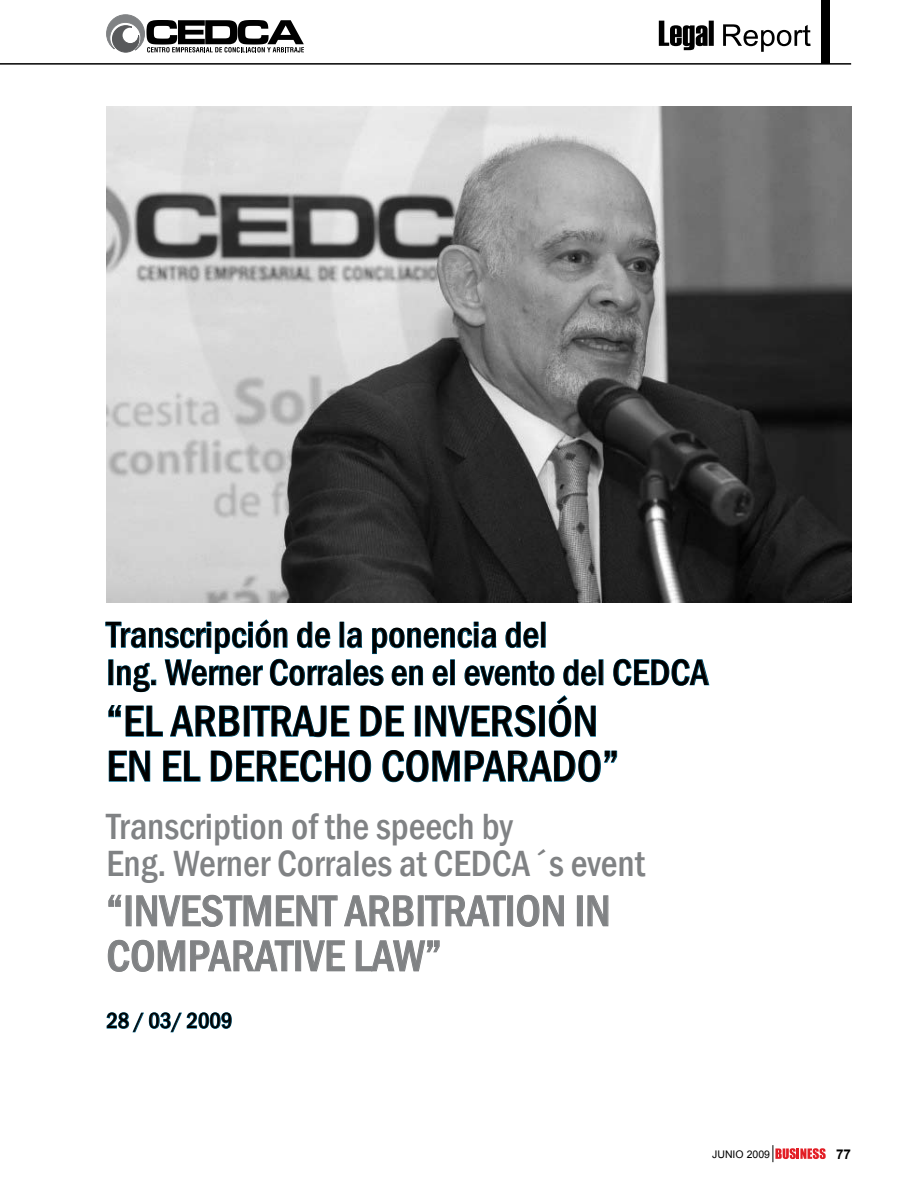
<style>
.page{position:relative;width:915px;height:1191px;background:#fff}
.page>*{position:absolute;margin:0;border:0;box-sizing:border-box;transform-origin:0 0}
.t1{font:500 condensed 45px/45px "Franklin Gothic";color:#000}
.t2{font:500 condensed 45px/45px "Franklin Gothic";color:#808284}
.t3{font:500 condensed 37.5px/37.5px "Franklin Gothic";color:#000}
.t4{font:500 condensed 37.5px/37.5px "Franklin Gothic";color:#808284}
.t5{font:500 condensed 22.5px "Franklin Gothic";color:#000}
.t6{font:700 13.5px "Arial";color:#000}
.t7{font:10.5px "Arial";color:#000}
</style>
<div class="page">
<hr style="left:0;top:63px;width:850px;height:2px;background:#000">
<svg style="left:772px;top:1145px;width:53px;height:17px"></svg>
<svg style="left:613px;top:658px;width:96px;height:28px"></svg>
<img style="left:106px;top:106px;width:745px;height:496px">
<svg style="left:105px;top:619px;width:491px;height:118px"></svg>
<svg style="left:108px;top:750px;width:43px;height:32px"></svg>
<svg style="left:163px;top:750px;width:38px;height:32px"></svg>
<svg style="left:210px;top:750px;width:161px;height:32px"></svg>
<svg style="left:382px;top:750px;width:235px;height:32px"></svg>
<svg style="left:108px;top:894px;width:14px;height:13px"></svg>
<div style="left:126px;top:895px;width:5px;height:31px;border:1px solid #808284"></div>
<svg style="left:136px;top:894px;width:278px;height:33px"></svg>
<div style="left:417px;top:895px;width:6px;height:31px;border:1px solid #808284"></div>
<svg style="left:424px;top:895px;width:82px;height:32px"></svg>
<div style="left:507px;top:895px;width:6px;height:31px;border:1px solid #808284"></div>
<svg style="left:516px;top:894px;width:48px;height:33px"></svg>
<div style="left:576px;top:895px;width:6px;height:31px;border:1px solid #808284"></div>
<svg style="left:587px;top:895px;width:21px;height:31px"></svg>
<svg style="left:107px;top:939px;width:187px;height:33px"></svg>
<div style="left:295px;top:940px;width:6px;height:31px;border:1px solid #808284"></div>
<svg style="left:302px;top:940px;width:43px;height:32px"></svg>
<svg style="left:355px;top:940px;width:85px;height:32px"></svg>
<svg style="left:106px;top:1012px;width:126px;height:21px"></svg>
<svg style="left:106px;top:14px;width:198px;height:39px"></svg>
<div style="left:821px;top:0;width:8px;height:64px;background:#000"></div>
<svg style="left:658px;top:21px;width:152px;height:31px"></svg>
<p class="t3" style="left:106px;top:616px;width:603px">Transcripción de la ponencia del<br>Ing. Werner Corrales en el evento del CEDCA</p>
<p class="t1" style="left:106px;top:698px;width:514px">“EL ARBITRAJE DE INVERSIÓN<br>EN EL DERECHO COMPARADO”</p>
<p class="t4" style="left:106px;top:807px;width:540px">Transcription of the speech by<br>Eng. Werner Corrales at CEDCA´s event</p>
<p class="t2" style="left:106px;top:888px;width:505px">“INVESTMENT ARBITRATION IN<br>COMPARATIVE LAW”</p>
<p class="t5" style="left:106px;top:1005px;width:128px">28 / 03/ 2009</p>
<p class="t7" style="left:712px;top:1147px;width:59px">JUNIO 2009</p>
<p class="t6" style="left:835px;top:1145px;width:17px">77</p>
</div>
